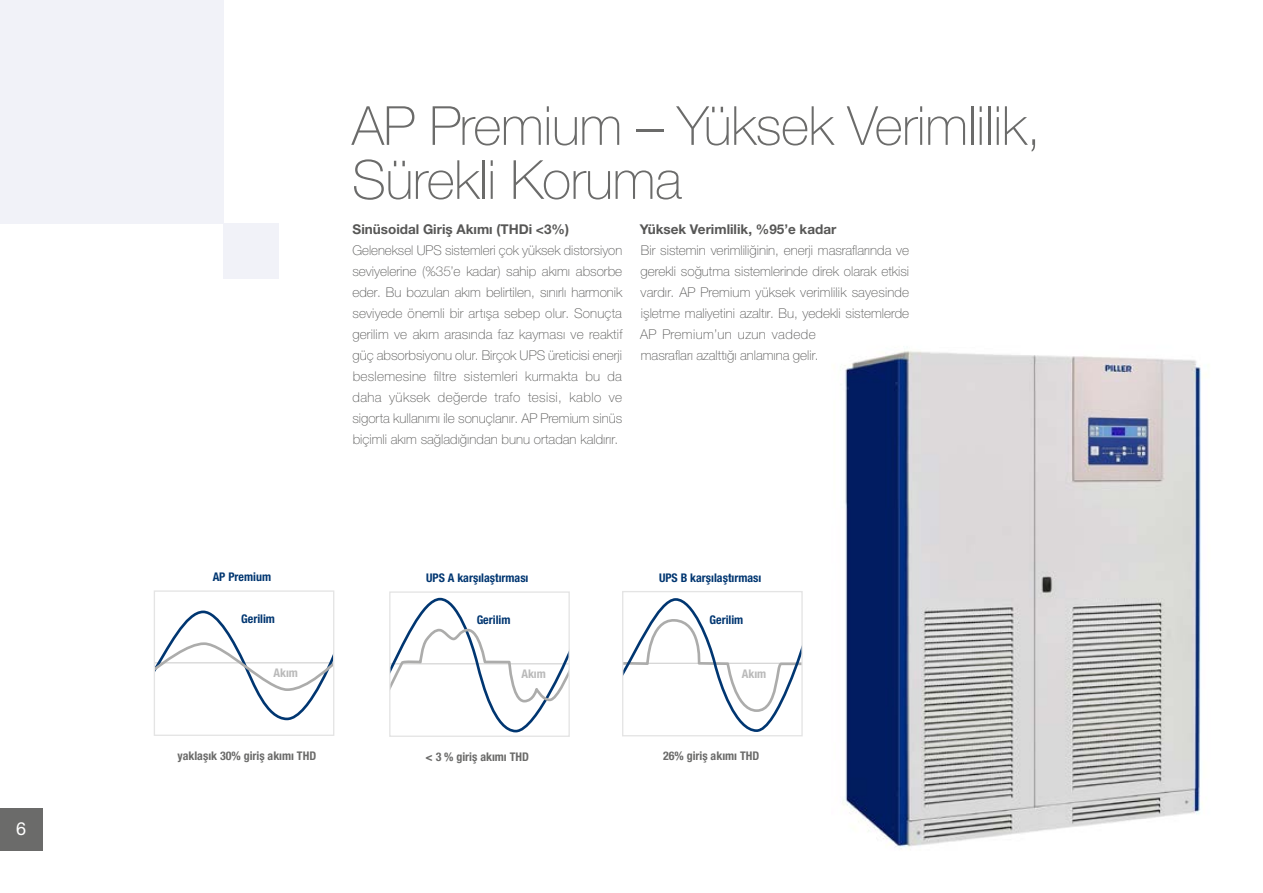
<style>
.page{position:relative;width:1263px;height:893px;background:#fff}
.page>*{position:absolute;margin:0;border:0;box-sizing:border-box;transform-origin:0 0}
.t1{font:100 54px/54px "Helvetica Neue LTW1 G";letter-spacing:-.01em;color:#6b6b6a}
.t2{font:18px "Helvetica Neue";color:#fff}
.t3{font:100 13.5px/21px "Helvetica Neue LTW1 G";color:#575756;text-align:justify}
.t4{font:700 13.5px "Helvetica Neue LTW1 G";color:#575756}
.t5{font:700 condensed 12px "Helvetica Neue LT Pro";color:#6b6b6a}
.t6{font:700 condensed 12px "Helvetica Neue LT Pro";color:#003671}
.t7{font:700 condensed 12px "Helvetica Neue";color:#003671}
.t8{font:700 condensed 12px "Helvetica Neue";color:#bababa}
</style>
<div class="page">
<img style="left:843px;top:351px;width:358px;height:498px">
<svg style="left:154px;top:590px;width:181px;height:146px"></svg>
<svg style="left:389px;top:591px;width:181px;height:146px"></svg>
<svg style="left:622px;top:591px;width:181px;height:146px"></svg>
<div style="left:0;top:0;width:223px;height:223px;background:#f1f2f8"></div>
<div style="left:223px;top:223px;width:56px;height:56px;background:#f1f2f8"></div>
<div style="left:0;top:808px;width:43px;height:42px;background:#6b6b6a"></div>
<h2 class="t2" style="left:16px;top:818px;width:12px">6</h2>
<h1 class="t1" style="left:352px;top:99px;width:691px">AP Premium – Yüksek Verimlilik,<br>Sürekli Koruma</h1>
<p class="t4" style="left:353px;top:221px;width:218px">Sinüsoidal Giriş Akımı (THDi &lt;3%)</p>
<p class="t3" style="left:352px;top:240px;width:272px">Geleneksel UPS sistemleri çok yüksek distorsiyon seviyelerine (%35’e kadar) sahip akımı absorbe eder. Bu bozulan akım belirtilen, sınırlı harmonik seviyede önemli bir artışa sebep olur. Sonuçta gerilim ve akım arasında faz kayması ve reaktif güç absorbsiyonu olur. Birçok UPS üreticisi enerji beslemesine filtre sistemleri kurmakta bu da daha yüksek değerde trafo tesisi, kablo ve sigorta kullanımı ile sonuçlanır. AP Premium sinüs biçimli akım sağladığından bunu ortadan kaldırır.</p>
<p class="t4" style="left:640px;top:221px;width:198px">Yüksek Verimlilik, %95’e kadar</p>
<p class="t3" style="left:640px;top:240px;width:271px;text-align:left">Bir sistemin verimliliğinin, enerji masraflarında ve gerekli soğutma sistemlerinde direk olarak etkisi vardır. AP Premium yüksek verimlilik sayesinde işletme maliyetini azaltır. Bu, yedekli sistemlerde AP Premium’un uzun vadede<br>masrafları azalttığı anlamına gelir.</p>
<p class="t7" style="left:213px;top:570px;width:60px">AP Premium</p>
<p class="t6" style="left:428px;top:570px;width:104px">UPS A karşılaştırması</p>
<p class="t6" style="left:426px;top:571px;width:104px">UPS A karşılaştırması</p>
<p class="t6" style="left:659px;top:570px;width:104px">UPS B karşılaştırması</p>
<p class="t6" style="left:657px;top:571px;width:104px">UPS B karşılaştırması</p>
<p class="t7" style="left:241px;top:612px;width:35px">Gerilim</p>
<p class="t7" style="left:478px;top:612px;width:35px">Gerilim</p>
<p class="t7" style="left:477px;top:613px;width:35px">Gerilim</p>
<p class="t7" style="left:709px;top:612px;width:35px">Gerilim</p>
<p class="t7" style="left:708px;top:613px;width:35px">Gerilim</p>
<p class="t8" style="left:273px;top:666px;width:26px">Akım</p>
<p class="t8" style="left:523px;top:666px;width:26px">Akım</p>
<p class="t8" style="left:521px;top:667px;width:26px">Akım</p>
<p class="t8" style="left:742px;top:666px;width:26px">Akım</p>
<p class="t8" style="left:740px;top:667px;width:26px">Akım</p>
<p class="t5" style="left:178px;top:748px;width:140px">yaklaşık 30% giriş akımı THD</p>
<p class="t5" style="left:427px;top:749px;width:105px">&lt; 3 % giriş akımı THD</p>
<p class="t5" style="left:663px;top:749px;width:98px">26% giriş akımı THD</p>
<p class="t5" style="left:426px;top:749px;width:105px">&lt; 3 % giriş akımı THD</p>
<p class="t5" style="left:661px;top:749px;width:98px">26% giriş akımı THD</p>
</div>
